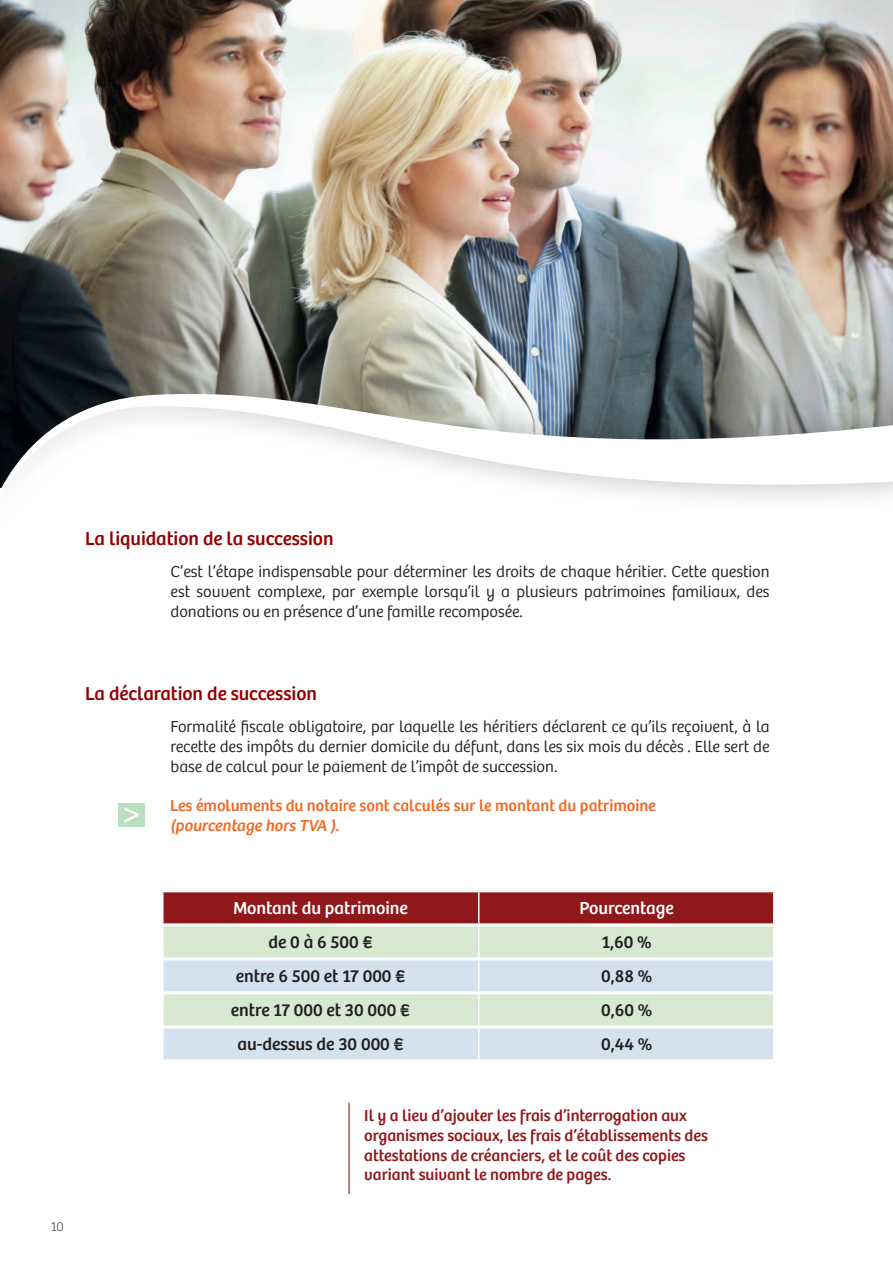
<style>
.page{position:relative;width:893px;height:1263px;background:#fff}
.page>*{position:absolute;margin:0;border:0;box-sizing:border-box;transform-origin:0 0}
.t1{font:300 37.8px "Bree";color:#fff}
.t2{font:19.5px "Bree";color:#940000}
.t3{font:18px "Bree";color:#231f20}
.t4{font:18px "Bree";color:#fff}
.t5{font:300 16.5px/19.8px "Bree";color:#231f20;text-align:justify}
.t6{font:16.5px/19.8px "Bree";color:#90181b}
.t7{font:16.5px/19.8px "Bree";color:#f36821}
.t8{font:100 13.5px "Bree";color:#231f20}
</style>
<div class="page">
<img style="left:0;top:0;width:893px;height:366px">
<div style="left:0;top:366px;width:893px;height:179px;background:#231f20;opacity:.3"></div>
<svg style="left:0;top:382px;width:893px;height:149px"></svg>
<div style="left:164px;top:892px;width:609px;height:31px;background:#90181b"></div>
<div style="left:164px;top:926px;width:609px;height:31px;background:#d8e9d2"></div>
<svg style="left:164px;top:960px;width:609px;height:99px;background:#d5e4e6"></svg>
<hr style="left:478px;top:892px;width:1px;height:31px;background:#fff">
<hr style="left:478px;top:926px;width:1px;height:31px;background:#fff">
<hr style="left:478px;top:960px;width:1px;height:31px;background:#fff">
<hr style="left:478px;top:994px;width:1px;height:31px;background:#fff">
<hr style="left:478px;top:1028px;width:1px;height:31px;background:#fff">
<hr style="left:161px;top:991px;width:318px;height:3px;background:#fff">
<hr style="left:479px;top:991px;width:297px;height:3px;background:#fff">
<hr style="left:161px;top:1025px;width:318px;height:3px;background:#fff">
<hr style="left:479px;top:1025px;width:297px;height:3px;background:#fff">
<div style="left:118px;top:803px;width:27px;height:23px;background:#b9e0c0"></div>
<hr style="left:349px;top:1102px;width:1px;height:92px;background:#940000">
<hr style="left:892px;top:1105px;width:1px;height:125px;background:#7bc688">
<div style="left:781px;top:1229px;width:112px;height:34px;background:#fff"></div>
<p class="t2" style="left:85px;top:527px;width:250px">La liquidation de la succession</p>
<p class="t5" style="left:171px;top:563px;width:601px">C’est l’étape indispensable pour déterminer les droits de chaque héritier. Cette question est souvent complexe, par exemple lorsqu’il y a plusieurs patrimoines familiaux, des donations ou en présence d’une famille recomposée.</p>
<p class="t2" style="left:85px;top:682px;width:233px">La déclaration de succession</p>
<p class="t5" style="left:171px;top:718px;width:601px">Formalité fiscale obligatoire, par laquelle les héritiers déclarent ce qu’ils reçoivent, à la recette des impôts du dernier domicile du défunt, dans les six mois du décès . Elle sert de base de calcul pour le paiement de l’impôt de succession.</p>
<p class="t7" style="left:170px;top:796px;width:487px">Les émoluments du notaire sont calculés sur le montant du patrimoine (pourcentage hors TVA ).</p>
<h1 class="t1" style="left:121px;top:798px;width:22px">&gt;</h1>
<p class="t8" style="left:51px;top:1221px;width:14px">10</p>
<p class="t4" style="left:233px;top:898px;width:176px">Montant du patrimoine</p>
<p class="t4" style="left:579px;top:898px;width:96px">Pourcentage</p>
<p class="t3" style="left:268px;top:932px;width:105px">de 0 à 6 500 €</p>
<p class="t3" style="left:602px;top:932px;width:51px">1,60 %</p>
<p class="t3" style="left:236px;top:966px;width:171px">entre 6 500 et 17 000 €</p>
<p class="t3" style="left:601px;top:966px;width:53px">0,88 %</p>
<p class="t3" style="left:231px;top:1000px;width:181px">entre 17 000 et 30 000 €</p>
<p class="t3" style="left:601px;top:1000px;width:53px">0,60 %</p>
<p class="t3" style="left:237px;top:1034px;width:167px">au-dessus de 30 000 €</p>
<p class="t3" style="left:601px;top:1034px;width:53px">0,44 %</p>
<p class="t6" style="left:364px;top:1106px;width:345px">Il y a lieu d’ajouter les frais d’interrogation aux organismes sociaux, les frais d’établissements des attestations de créanciers, et le coût des copies variant suivant le nombre de pages.</p>
</div>
